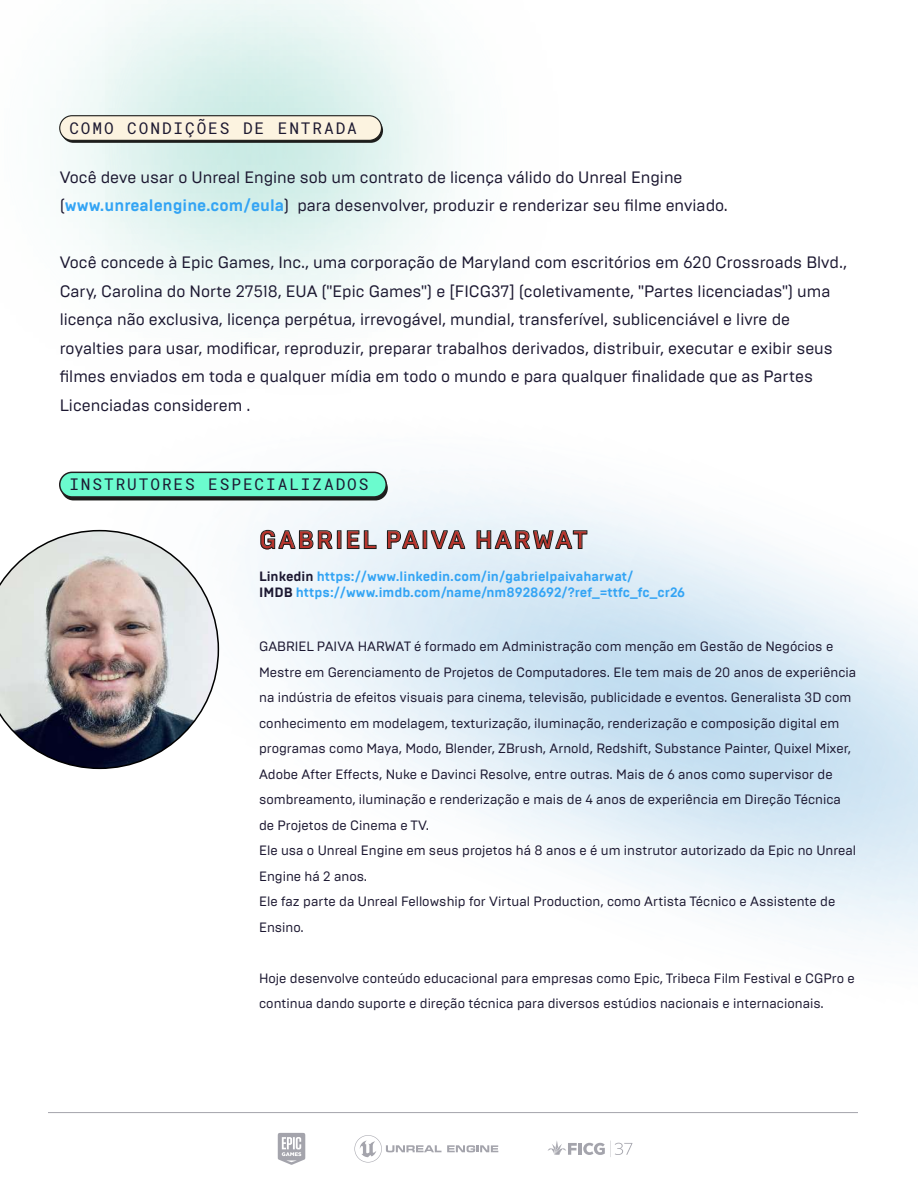
<style>
.page{position:relative;width:918px;height:1188px;background:#fff}
.page>*{position:absolute;margin:0;border:0;box-sizing:border-box;transform-origin:0 0}
.t1{font:700 25.35px "Brutal Type";letter-spacing:.075em;color:#b7352d}
.t2{font:16.5px/28.5px "Brutal Type";color:#1c1831}
.t3{font:16.05px "Roboto Mono";letter-spacing:.12em;color:#1d1931}
.t4{font:13.5px/25.5px "Brutal Type";color:#1c1831}
.t5{font:700 13.5px/16.2px "Brutal Type";color:#33a4f4}
.s1{font-weight:700;color:#33a4f4}
.s2{color:#1c1831}
</style>
<div class="page">
<img style="left:59px;top:93px;width:859px;height:1066px">
<svg style="left:354px;top:1135px;width:144px;height:28px"></svg>
<svg style="left:278px;top:1133px;width:27px;height:32px"></svg>
<hr style="left:578px;top:1143px;width:4px;height:12px;background:#a4a4ac">
<svg style="left:547px;top:1140px;width:30px;height:15px"></svg>
<svg style="left:583px;top:1140px;width:49px;height:17px"></svg>
<hr style="left:48px;top:1112px;width:810px;height:1px;background:#a4a4ac">
<div style="left:61px;top:118px;width:322px;height:25px;background:#1d1d1b;border-radius:12px"></div>
<div style="left:60px;top:116px;width:321px;height:24px;background:#fcf3e0;border-radius:12px"></div>
<div style="left:59px;top:115px;width:323px;height:26px;border:1px solid #1d1d1b;border-radius:12px"></div>
<div style="left:61px;top:476px;width:327px;height:24px;background:#1d1d1b;border-radius:12px"></div>
<div style="left:60px;top:472px;width:326px;height:25px;background:#6bfbce;border-radius:12px"></div>
<div style="left:59px;top:472px;width:328px;height:26px;border:2px solid #231f20;border-radius:12px"></div>
<img style="left:0;top:530px;width:219px;height:239px">
<svg style="left:260px;top:530px;width:73px;height:20px"></svg>
<div style="left:337px;top:530px;width:4px;height:19px;border:1px solid #1d1d1b"></div>
<svg style="left:347px;top:530px;width:30px;height:19px"></svg>
<svg style="left:387px;top:530px;width:32px;height:19px"></svg>
<div style="left:423px;top:530px;width:4px;height:19px;border:1px solid #1d1d1b"></div>
<svg style="left:431px;top:530px;width:34px;height:19px"></svg>
<svg style="left:476px;top:530px;width:112px;height:19px;background:#b5bdc2"></svg>
<p class="t3" style="left:69px;top:117px;width:289px">COMO CONDIÇÕES DE ENTRADA</p>
<p class="t2" style="left:60px;top:163px;width:670px">Você deve usar o Unreal Engine sob um contrato de licença válido do Unreal Engine (<span class="s1">www.unrealengine.com/eula</span>) para desenvolver, produzir e renderizar seu filme enviado.</p>
<p class="t2" style="left:60px;top:248px;width:789px">Você concede à Epic Games, Inc., uma corporação de Maryland com escritórios em 620 Crossroads Blvd., Cary, Carolina do Norte 27518, EUA ("Epic Games") e [FICG37] (coletivamente, "Partes licenciadas") uma licença não exclusiva, licença perpétua, irrevogável, mundial, transferível, sublicenciável e livre de royalties para usar, modificar, reproduzir, preparar trabalhos derivados, distribuir, executar e exibir seus filmes enviados em toda e qualquer mídia em todo o mundo e para qualquer finalidade que as Partes Licenciadas considerem .</p>
<p class="t3" style="left:69px;top:474px;width:301px">INSTRUTORES ESPECIALIZADOS</p>
<h1 class="t1" style="left:259px;top:524px;width:330px">GABRIEL PAIVA HARWAT</h1>
<p class="t5" style="left:259px;top:568px;width:428px"><span class="s2">Linkedin</span> https://www.linkedin.com/in/gabrielpaivaharwat/<br><span class="s2">IMDB</span> https://www.imdb.com/name/nm8928692/?ref_=ttfc_fc_cr26</p>
<p class="t4" style="left:259px;top:634px;width:599px">GABRIEL PAIVA HARWAT é formado em Administração com menção em Gestão de Negócios e Mestre em Gerenciamento de Projetos de Computadores. Ele tem mais de 20 anos de experiência na indústria de efeitos visuais para cinema, televisão, publicidade e eventos. Generalista 3D com conhecimento em modelagem, texturização, iluminação, renderização e composição digital em programas como Maya, Modo, Blender, ZBrush, Arnold, Redshift, Substance Painter, Quixel Mixer, Adobe After Effects, Nuke e Davinci Resolve, entre outras. Mais de 6 anos como supervisor de sombreamento, iluminação e renderização e mais de 4 anos de experiência em Direção Técnica de Projetos de Cinema e TV.<br>Ele usa o Unreal Engine em seus projetos há 8 anos e é um instrutor autorizado da Epic no Unreal Engine há 2 anos.<br>Ele faz parte da Unreal Fellowship for Virtual Production, como Artista Técnico e Assistente de Ensino.</p>
<p class="t4" style="left:259px;top:965px;width:597px">Hoje desenvolve conteúdo educacional para empresas como Epic, Tribeca Film Festival e CGPro e continua dando suporte e direção técnica para diversos estúdios nacionais e internacionais.</p>
</div>
